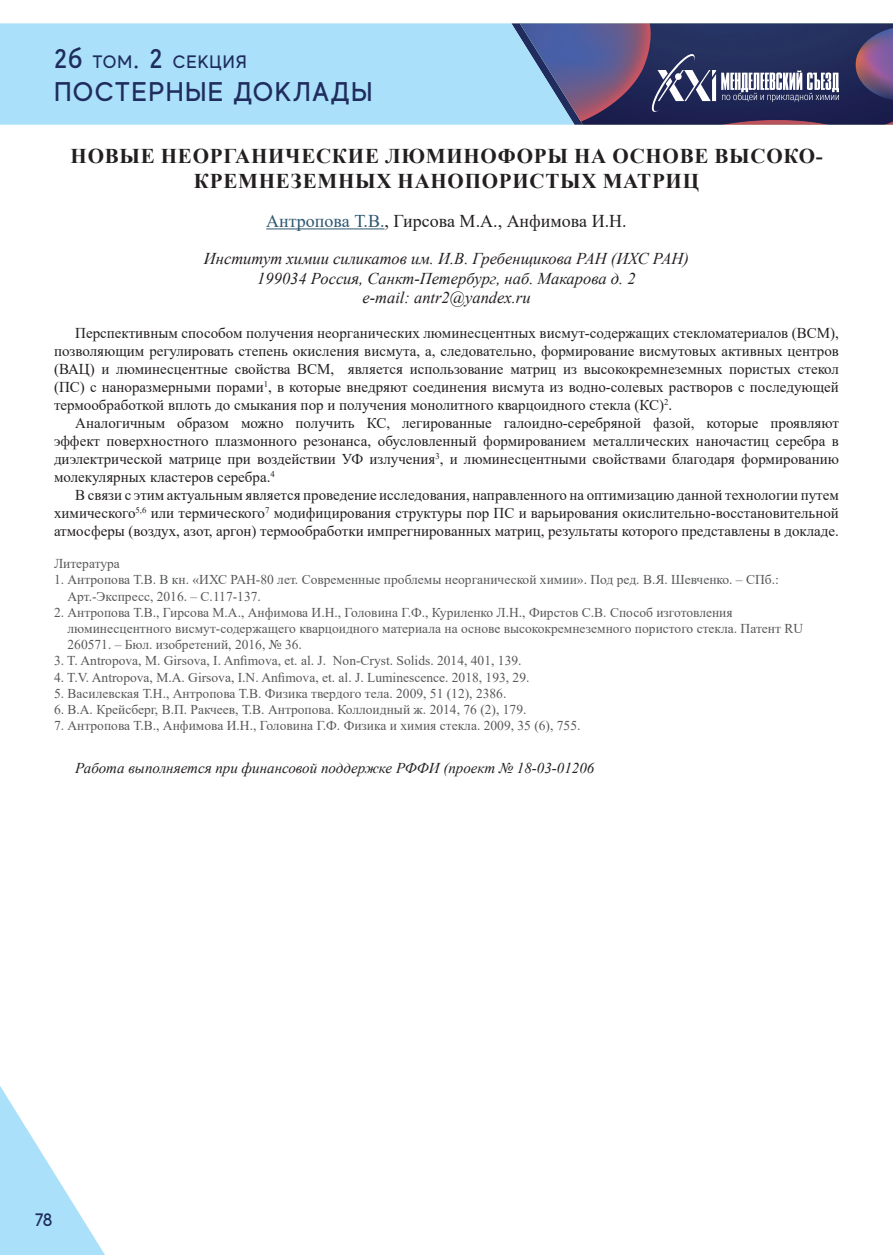
<style>
.page{position:relative;width:893px;height:1255px;background:#fff}
.page>*{position:absolute;margin:0;border:0;box-sizing:border-box;transform-origin:0 0}
.t1{font:500 27px "MADE Evolve Sans";letter-spacing:.05em;color:#1f2c5d}
.t2{font:700 21px/25.2px "Times New Roman";letter-spacing:.035em;color:#231f20;text-align:center}
.t3{font:18px "Times New Roman";color:#231f20}
.t4{font:500 18px "MADE Evolve Sans";letter-spacing:.05em;color:#1f2c5d}
.t5{font:italic 16.5px/19.8px "Times New Roman";color:#231f20;text-align:center}
.t6{font:15px/18px "Times New Roman";color:#231f20;text-align:justify}
.t7{font:italic 15px "Times New Roman";color:#231f20}
.t8{font:13.5px/16.2px "Times New Roman";color:#57585a}
.s1{font-size:27px}
.s2{color:#2e576f}
</style>
<div class="page">
<div style="left:0;top:23px;width:511px;height:102px;background:#aae0f9"></div>
<svg style="left:0;top:1086px;width:105px;height:168px"></svg>
<svg style="left:511px;top:23px;width:382px;height:102px;background:#51557f"></svg>
<hr style="left:266px;top:228px;width:119px;height:1px;background:#2e576f">
<p class="t4" style="left:54px;top:51px;width:194px"><span class="s1">2б</span> ТОМ<span class="s1">. 2</span> СЕКЦИЯ</p>
<h1 class="t1" style="left:54px;top:74px;width:320px">ПОСТЕРНЫЕ ДОКЛАДЫ</h1>
<h2 class="t2" style="left:71px;top:143px;width:754px">НОВЫЕ НЕОРГАНИЧЕСКИЕ ЛЮМИНОФОРЫ НА ОСНОВЕ ВЫСОКО-<br>КРЕМНЕЗЕМНЫХ НАНОПОРИСТЫХ МАТРИЦ</h2>
<p class="t3" style="left:266px;top:208px;width:362px"><span class="s2">Антропова Т.В.</span>, Гирсова М.А., Анфимова И.Н.</p>
<p class="t5" style="left:204px;top:248px;width:487px">Институт химии силикатов им. И.В. Гребенщикова РАН (ИХС РАН)<br>199034 Россия, Санкт-Петербург, наб. Макарова д. 2<br>e-mail: antr2@yandex.ru</p>
<p class="t6" style="left:54px;top:323px;width:786px;text-indent:21px">Перспективным способом получения неорганических люминесцентных висмут-содержащих стекломатериалов (ВСМ), позволяющим регулировать степень окисления висмута, а, следовательно, формирование висмутовых активных центров (ВАЦ) и люминесцентные свойства ВСМ, является использование матриц из высококремнеземных пористых стекол (ПС) с наноразмерными порами<sup>1</sup>, в которые внедряют соединения висмута из водно-солевых растворов с последующей термообработкой вплоть до смыкания пор и получения монолитного кварцоидного стекла (КС)<sup>2</sup>.</p>
<p class="t6" style="left:54px;top:413px;width:786px;text-indent:21px">Аналогичным образом можно получить КС, легированные галоидно-серебряной фазой, которые проявляют эффект поверхностного плазмонного резонанса, обусловленный формированием металлических наночастиц серебра в диэлектрической матрице при воздействии УФ излучения<sup>3</sup>, и люминесцентными свойствами благодаря формированию молекулярных кластеров серебра.<sup>4</sup></p>
<p class="t6" style="left:54px;top:485px;width:786px;text-indent:21px">В связи с этим актуальным является проведение исследования, направленного на оптимизацию данной технологии путем химического<sup>5,6</sup> или термического<sup>7</sup> модифицирования структуры пор ПС и варьирования окислительно-восстановительной атмосферы (воздух, азот, аргон) термообработки импрегнированных матриц, результаты которого представлены в докладе.</p>
<p class="t8" style="left:54px;top:555px;width:67px">Литература</p>
<p class="t8" style="left:67px;top:571px;width:713px;text-indent:-14px">1. Антропова Т.В. В кн. «ИХС РАН-80 лет. Современные проблемы неорганической химии». Под ред. В.Я. Шевченко. – СПб.:<br>Арт.-Экспресс, 2016. – С.117-137.</p>
<p class="t8" style="left:67px;top:603px;width:737px;text-indent:-14px">2. Антропова Т.В., Гирсова М.А., Анфимова И.Н., Головина Г.Ф., Куриленко Л.Н., Фирстов С.В. Способ изготовления люминесцентного висмут-содержащего кварцоидного материала на основе высококремнеземного пористого стекла. Патент RU<br>260571. – Бюл. изобретений, 2016, № 36.</p>
<p class="t8" style="left:54px;top:652px;width:469px">3. T. Antropova, M. Girsova, I. Anfimova, et. al. J. Non-Cryst. Solids. 2014, 401, 139.</p>
<p class="t8" style="left:54px;top:668px;width:477px">4. T.V. Antropova, M.A. Girsova, I.N. Anfimova, et. al. J. Luminescence. 2018, 193, 29.</p>
<p class="t8" style="left:54px;top:684px;width:454px">5. Василевская Т.Н., Антропова Т.В. Физика твердого тела. 2009, 51 (12), 2386.</p>
<p class="t8" style="left:54px;top:701px;width:474px">6. В.А. Крейсберг, В.П. Ракчеев, Т.В. Антропова. Коллоидный ж. 2014, 76 (2), 179.</p>
<p class="t8" style="left:54px;top:717px;width:528px">7. Антропова Т.В., Анфимова И.Н., Головина Г.Ф. Физика и химия стекла. 2009, 35 (6), 755.</p>
<p class="t7" style="left:75px;top:757px;width:521px">Работа выполняется при финансовой поддержке РФФИ (проект № 18-03-01206</p>
<p class="t4" style="left:35px;top:1208px;width:19px">78</p>
</div>
